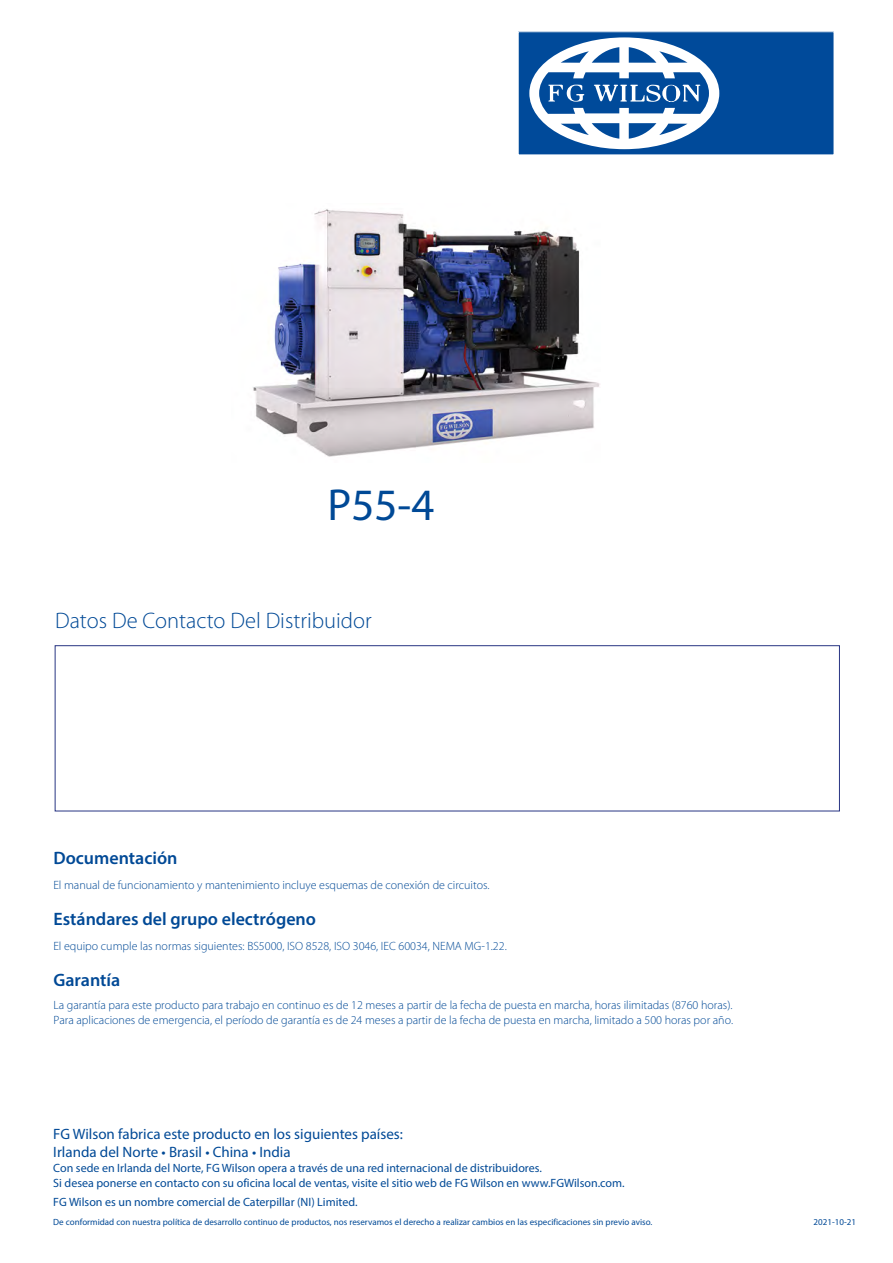
<style>
.page{position:relative;width:893px;height:1263px;background:#fff}
.page>*{position:absolute;margin:0;border:0;box-sizing:border-box;transform-origin:0 0}
.t1{font:45px "Myriad Pro";color:#004996}
.t2{font:300 22.5px "Myriad Pro";color:#004996}
.t3{font:600 18px "Myriad Pro";color:#004996}
.t4{font:15px/18px "Myriad Pro";color:#004996}
.t5{font:300 12px/14.4px "Myriad Pro";color:#004996}
.t6{font:12px/15px "Myriad Pro";color:#004996}
.t7{font:9px "Myriad Pro";color:#004996}
</style>
<div class="page">
<div style="left:518px;top:32px;width:316px;height:123px;background:#004a9a"></div>
<div style="left:518px;top:31px;width:316px;height:124px;border:1px solid #fff"></div>
<svg style="left:529px;top:37px;width:190px;height:112px"></svg>
<div style="left:55px;top:645px;width:785px;height:166px;border:1px solid #283583"></div>
<img style="left:253px;top:209px;width:347px;height:248px">
<h1 class="t1" style="left:327px;top:477px;width:109px">P55-4</h1>
<h2 class="t2" style="left:55px;top:608px;width:318px">Datos De Contacto Del Distribuidor</h2>
<h3 class="t3" style="left:53px;top:846px;width:126px">Documentación</h3>
<p class="t5" style="left:53px;top:878px;width:438px">El manual de funcionamiento y mantenimiento incluye esquemas de conexión de circuitos.</p>
<h3 class="t3" style="left:53px;top:908px;width:264px">Estándares del grupo electrógeno</h3>
<p class="t5" style="left:53px;top:939px;width:455px">El equipo cumple las normas siguientes: BS5000, ISO 8528, ISO 3046, IEC 60034, NEMA MG-1.22.</p>
<h3 class="t3" style="left:53px;top:969px;width:68px">Garantía</h3>
<p class="t5" style="left:53px;top:998px;width:681px">La garantía para este producto para trabajo en continuo es de 12 meses a partir de la fecha de puesta en marcha, horas ilimitadas (8760 horas).<br>Para aplicaciones de emergencia, el período de garantía es de 24 meses a partir de la fecha de puesta en marcha, limitado a 500 horas por año.</p>
<p class="t4" style="left:53px;top:1124px;width:351px">FG Wilson fabrica este producto en los siguientes países:<br>Irlanda del Norte • Brasil • China • India</p>
<p class="t6" style="left:53px;top:1160px;width:573px">Con sede en Irlanda del Norte, FG Wilson opera a través de una red internacional de distribuidores.<br>Si desea ponerse en contacto con su oficina local de ventas, visite el sitio web de FG Wilson en www.FGWilson.com.</p>
<p class="t6" style="left:53px;top:1194px;width:306px">FG Wilson es un nombre comercial de Caterpillar (NI) Limited.</p>
<p class="t7" style="left:53px;top:1216px;width:601px">De conformidad con nuestra política de desarrollo continuo de productos, nos reservamos el derecho a realizar cambios en las especificaciones sin previo aviso.</p>
<p class="t7" style="left:814px;top:1216px;width:44px">2021-10-21</p>
</div>
